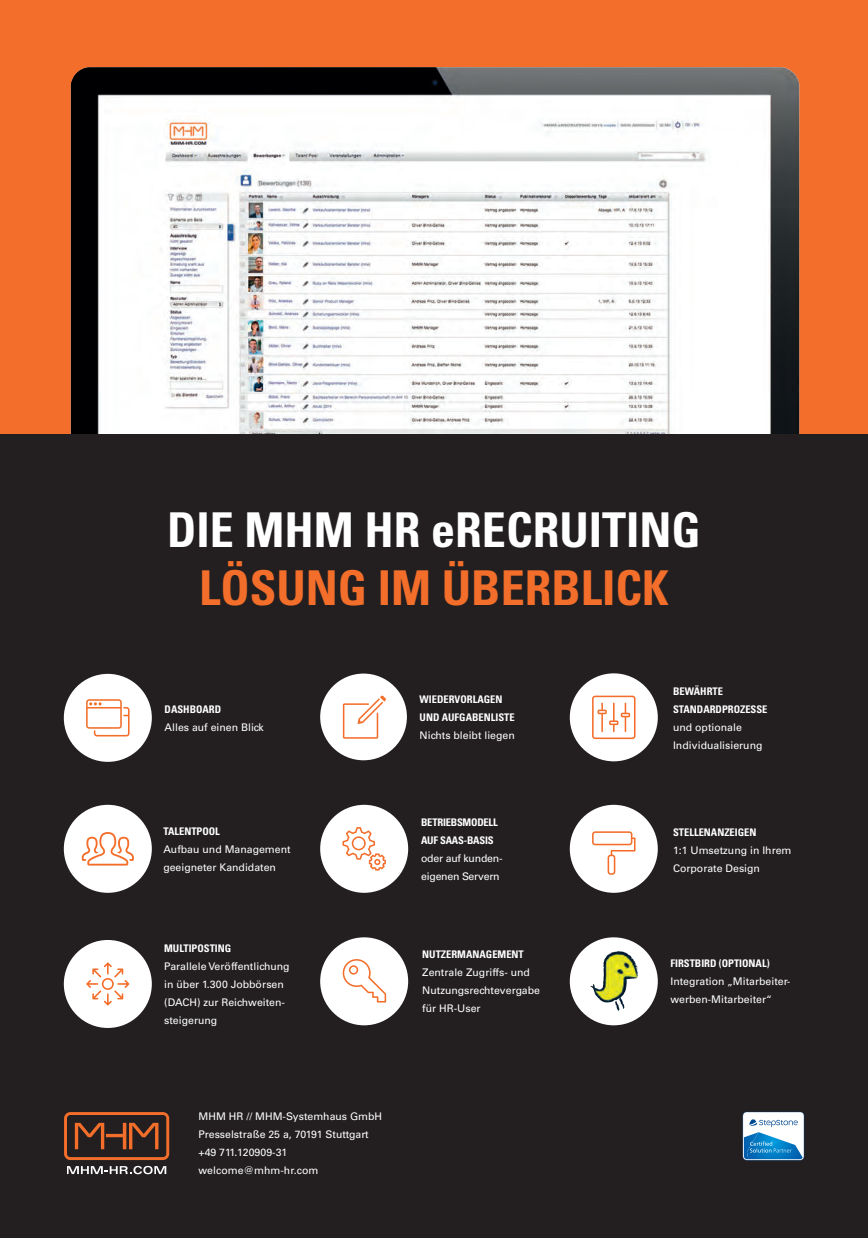
<style>
.page{position:relative;width:868px;height:1238px;background:#fff}
.page>*{position:absolute;margin:0;border:0;box-sizing:border-box;transform-origin:0 0}
.t1{font:700 condensed 48px "Univers LT Std";color:#fff}
.t2{font:700 condensed 48px "Univers LT Std";color:#f36e2a}
.t3{font:10.5px/18px "Univers LT Std";color:#fff}
.t4{font:700 condensed 10.5px/18px "Univers LT Std";color:#fff}
.t5{font:10.5px/18px "Univers LT Std";letter-spacing:-.02em;color:#fff}
.t6{font:700 condensed 10.5px/18px "Univers LT Std";letter-spacing:-.02em;color:#fff}
</style>
<div class="page">
<div style="left:0;top:434px;width:867px;height:803px;background:#231f20"></div>
<div style="left:0;top:0;width:867px;height:434px;background:#f36e2a"></div>
<img style="left:70px;top:67px;width:730px;height:367px">
<div style="left:320px;top:673px;width:87px;height:87px;background:#fff;border-radius:50%"></div>
<svg style="left:343px;top:695px;width:43px;height:43px"></svg>
<div style="left:64px;top:673px;width:88px;height:88px;background:#fff;border-radius:50%"></div>
<svg style="left:86px;top:699px;width:43px;height:37px"></svg>
<div style="left:569px;top:673px;width:88px;height:88px;background:#fff;border-radius:50%"></div>
<svg style="left:592px;top:695px;width:43px;height:44px"></svg>
<div style="left:320px;top:804px;width:88px;height:88px;background:#fff;border-radius:50%"></div>
<svg style="left:342px;top:827px;width:44px;height:43px"></svg>
<div style="left:569px;top:804px;width:88px;height:88px;background:#fff;border-radius:50%"></div>
<svg style="left:592px;top:831px;width:43px;height:43px"></svg>
<div style="left:64px;top:939px;width:88px;height:88px;background:#fff;border-radius:50%"></div>
<svg style="left:86px;top:962px;width:43px;height:43px"></svg>
<div style="left:64px;top:804px;width:88px;height:88px;background:#fff;border-radius:50%"></div>
<svg style="left:82px;top:832px;width:52px;height:33px"></svg>
<div style="left:320px;top:937px;width:88px;height:88px;background:#fff;border-radius:50%"></div>
<svg style="left:342px;top:959px;width:44px;height:43px"></svg>
<svg style="left:64px;top:1112px;width:105px;height:47px"></svg>
<svg style="left:67px;top:1165px;width:99px;height:9px"></svg>
<div style="left:569px;top:937px;width:88px;height:88px;background:#fff;border-radius:50%"></div>
<img style="left:590px;top:951px;width:47px;height:59px">
<svg style="left:742px;top:1111px;width:62px;height:49px;background:#90bedc"></svg>
<h1 class="t1" style="left:167px;top:500px;width:535px">DIE MHM HR eRECRUITING</h1>
<h1 class="t2" style="left:199px;top:558px;width:471px">LÖSUNG IM ÜBERBLICK</h1>
<p class="t4" style="left:164px;top:699px;width:58px">DASHBOARD</p>
<p class="t3" style="left:164px;top:718px;width:101px">Alles auf einen Blick</p>
<p class="t4" style="left:163px;top:821px;width:58px">TALENTPOOL</p>
<p class="t3" style="left:163px;top:839px;width:129px">Aufbau und Management geeigneter Kandidaten</p>
<p class="t4" style="left:164px;top:938px;width:69px">MULTIPOSTING</p>
<p class="t3" style="left:164px;top:957px;width:127px">Parallele Veröffentlichung in über 1.300 Jobbörsen (DACH) zur Reichweiten&shy;steigerung</p>
<p class="t3" style="left:198px;top:1107px;width:185px">MHM HR // MHM-Systemhaus GmbH<br>Presselstraße 25 a, 70191 Stuttgart +49 711.120909-31 welcome@mhm-hr.com</p>
<p class="t4" style="left:419px;top:690px;width:97px">WIEDERVORLAGEN<br>UND AUFGABENLISTE</p>
<p class="t3" style="left:419px;top:726px;width:97px">Nichts bleibt liegen</p>
<p class="t6" style="left:421px;top:812px;width:78px">BETRIEBSMODELL<br>AUF SAAS-BASIS</p>
<p class="t5" style="left:421px;top:848px;width:83px">oder auf kunden&shy;eigenen Servern</p>
<p class="t4" style="left:422px;top:945px;width:103px">NUTZERMANAGEMENT</p>
<p class="t3" style="left:422px;top:963px;width:119px">Zentrale Zugriffs- und<br>Nutzungsrechtevergabe für HR-User</p>
<p class="t4" style="left:673px;top:681px;width:96px">BEWÄHRTE<br>STANDARDPROZESSE</p>
<p class="t3" style="left:673px;top:718px;width:91px">und optionale<br>Individualisierung</p>
<p class="t4" style="left:673px;top:823px;width:85px">STELLENANZEIGEN</p>
<p class="t3" style="left:673px;top:841px;width:120px">1:1 Umsetzung in Ihrem<br>Corporate Design</p>
<p class="t4" style="left:670px;top:954px;width:101px">FIRSTBIRD (OPTIONAL)</p>
<p class="t3" style="left:670px;top:972px;width:121px">Integration „Mitarbeiter&shy;werben-Mitarbeiter“</p>
</div>
